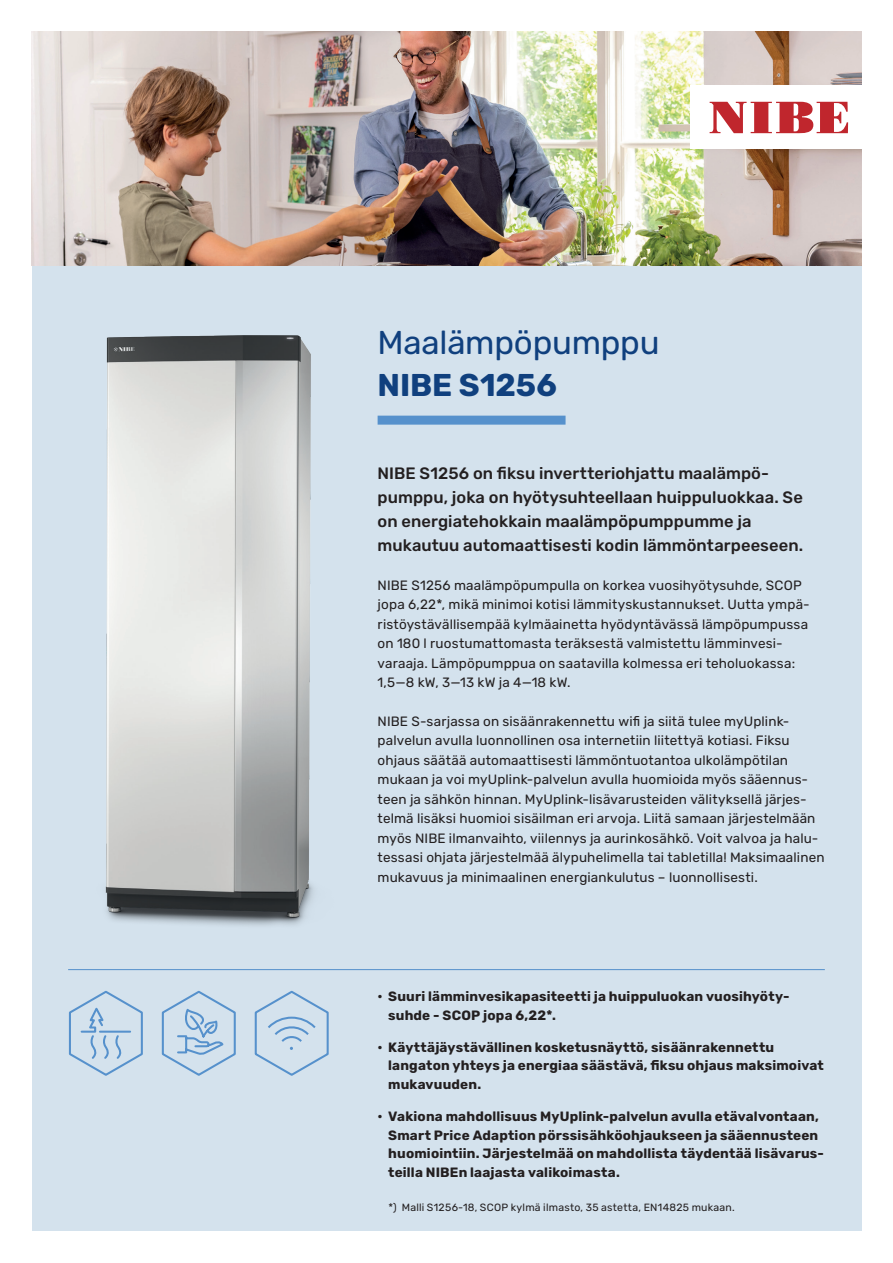
<style>
.page{position:relative;width:893px;height:1263px;background:#fff}
.page>*{position:absolute;margin:0;border:0;box-sizing:border-box;transform-origin:0 0}
.Heading_Product_Regular{font:33px "Rubik";letter-spacing:-.005em;color:#10407e}
.Heading_Product_Bold{font:700 31.5px "Rubik";letter-spacing:-.005em;color:#10407e}
.Preamble{font:500 16.5px/24px "Rubik";letter-spacing:.005em;color:#231f20}
.Body_copy{font:13.5px/19.5px "Rubik";letter-spacing:.01em;color:#231f20}
.t1{font:700 13.5px/18.8px "Rubik";letter-spacing:.015em;color:#231f20}
.Body_copy-2{font:10.5px "Rubik";letter-spacing:.02em;color:#231f20}
</style>
<div class="page">
<div style="left:32px;top:32px;width:829px;height:1199px;background:#d4e2ed"></div>
<img style="left:105px;top:335px;width:209px;height:591px">
<img style="left:32px;top:32px;width:829px;height:234px">
<div style="left:691px;top:86px;width:176px;height:63px;background:#fff"></div>
<svg style="left:710px;top:102px;width:138px;height:32px"></svg>
<hr style="left:68px;top:969px;width:757px;height:1px;background:#5691cc">
<div style="left:378px;top:416px;width:188px;height:9px;background:#5691cc"></div>
<svg style="left:68px;top:991px;width:75px;height:85px"></svg>
<svg style="left:254px;top:990px;width:75px;height:86px"></svg>
<svg style="left:161px;top:990px;width:75px;height:86px"></svg>
<p class="Heading_Product_Regular" style="left:378px;top:324px;width:284px">Maalämpöpumppu</p>
<p class="Heading_Product_Bold" style="left:378px;top:367px;width:181px">NIBE S1256</p>
<p class="Preamble" style="left:378px;top:462px;width:427px">NIBE S1256 on fiksu invertteriohjattu maalämpö&shy;pumppu, joka on hyötysuhteellaan huippuluokkaa. Se on energiatehokkain maalämpöpumppumme ja mukautuu automaattisesti kodin lämmöntarpeeseen.</p>
<p class="Body_copy" style="left:378px;top:575px;width:434px">NIBE S1256 maalämpöpumpulla on korkea vuosihyötysuhde, SCOP jopa 6,22*, mikä minimoi kotisi lämmityskustannukset. Uutta ympä&shy;ristöystävällisempää kylmäainetta hyödyntävässä lämpöpumpussa on 180 l ruostumattomasta teräksestä valmistettu lämminvesi&shy;varaaja. Lämpöpumppua on saatavilla kolmessa eri teholuokassa:<br>1,5—8 kW, 3—13 kW ja 4—18 kW.</p>
<p class="Body_copy" style="left:378px;top:712px;width:448px">NIBE S-sarjassa on sisäänrakennettu wifi ja siitä tulee myUplink&shy;palvelun avulla luonnollinen osa internetiin liitettyä kotiasi. Fiksu ohjaus säätää automaattisesti lämmöntuotantoa ulkolämpötilan mukaan ja voi myUplink-palvelun avulla huomioida myös sääennus&shy;teen ja sähkön hinnan. MyUplink-lisävarusteiden välityksellä järjes&shy;telmä lisäksi huomioi sisäilman eri arvoja. Liitä samaan järjestelmään myös NIBE ilmanvaihto, viilennys ja aurinkosähkö. Voit valvoa ja halu&shy;tessasi ohjata järjestelmää älypuhelimella tai tabletilla! Maksimaalinen mukavuus ja minimaalinen energiankulutus – luonnollisesti.</p>
<p class="t1" style="left:388px;top:988px;width:403px;text-indent:-11px">• Suuri lämminvesikapasiteetti ja huippuluokan vuosihyöty&shy;suhde - SCOP jopa 6,22*.</p>
<p class="t1" style="left:388px;top:1038px;width:437px;text-indent:-11px">• Käyttäjäystävällinen kosketusnäyttö, sisäänrakennettu langaton yhteys ja energiaa säästävä, fiksu ohjaus maksimoivat mukavuuden.</p>
<p class="t1" style="left:388px;top:1107px;width:437px;text-indent:-11px">• Vakiona mahdollisuus MyUplink-palvelun avulla etävalvontaan, Smart Price Adaption pörssisähköohjaukseen ja sääennusteen huomiointiin. Järjestelmää on mahdollista täydentää lisävarus&shy;teilla NIBEn laajasta valikoimasta.</p>
<p class="Body_copy-2" style="left:388px;top:1201px;width:348px">*) Malli S1256-18, SCOP kylmä ilmasto, 35 astetta, EN14825 mukaan.</p>
</div>
